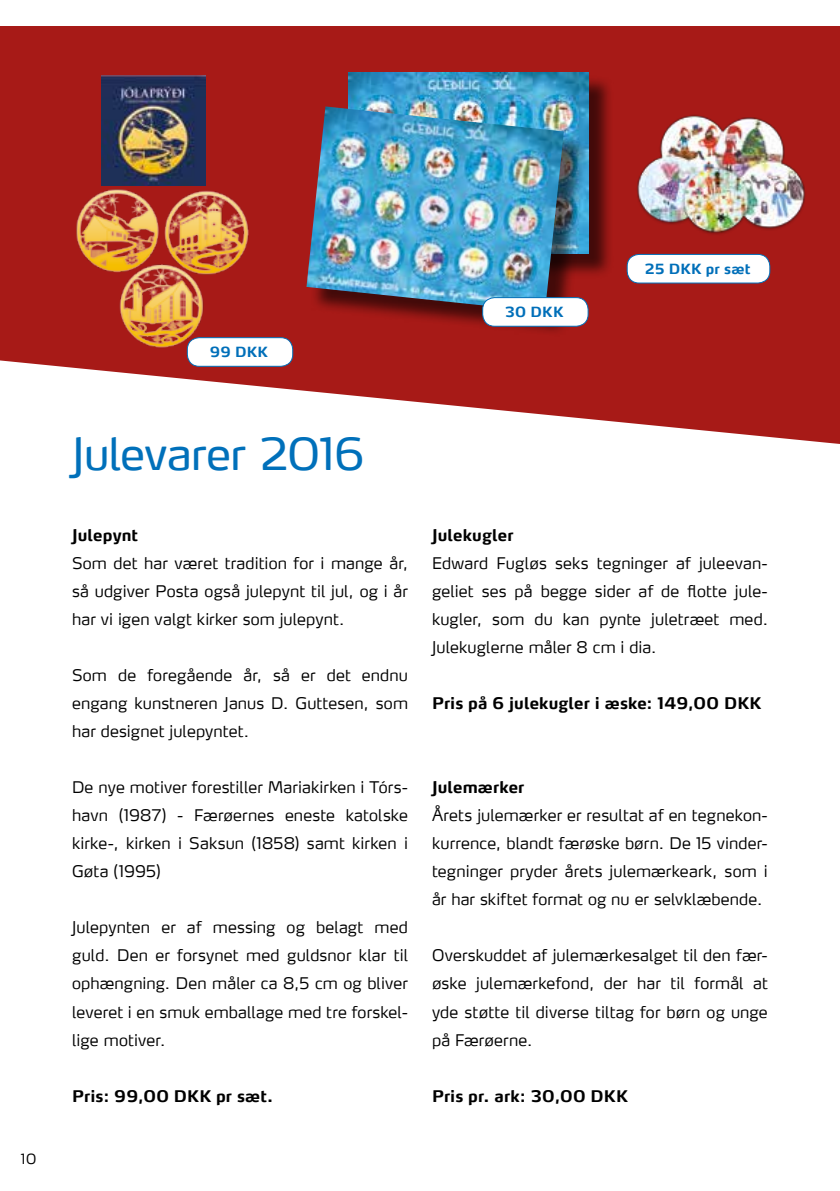
<style>
.page{position:relative;width:840px;height:1191px;background:#fff}
.page>*{position:absolute;margin:0;border:0;box-sizing:border-box;transform-origin:0 0}
.t1{font:44px "Max LF";letter-spacing:-.015em;color:#0070ba}
.t2{font:300 16px/28px "Max LF";letter-spacing:.01em;color:#000;text-align:justify}
.t3{font:700 16px "Max LF";letter-spacing:.01em;color:#000}
.t4{font:700 14px "Max LF";letter-spacing:.02em;color:#006fb9}
.t5{font:300 14px "Max LF";color:#000}
</style>
<div class="page">
<svg style="left:0;top:26px;width:839px;height:418px;fill:#a71a17"></svg>
<img style="left:102px;top:76px;width:103px;height:109px">
<img style="left:72px;top:185px;width:90px;height:89px">
<img style="left:117px;top:260px;width:88px;height:91px">
<img style="left:163px;top:190px;width:85px;height:86px">
<div style="left:351px;top:75px;width:262px;height:203px;background:#000;opacity:.6"></div>
<img style="left:348px;top:72px;width:240px;height:38px">
<div style="left:310px;top:110px;width:278px;height:226px;background:#000;opacity:.6"></div>
<img style="left:306px;top:106px;width:257px;height:206px">
<div style="left:482px;top:298px;width:105px;height:28px;background:#fff;border-radius:12px"></div>
<div style="left:482px;top:297px;width:106px;height:30px;border:1px solid #006fb9;border-radius:12px"></div>
<div style="left:187px;top:338px;width:105px;height:28px;background:#fff;border-radius:12px"></div>
<div style="left:187px;top:337px;width:106px;height:30px;border:1px solid #006fb9;border-radius:12px"></div>
<img style="left:626px;top:106px;width:189px;height:134px">
<div style="left:626px;top:254px;width:143px;height:29px;background:#fff;border-radius:12px"></div>
<div style="left:626px;top:254px;width:143px;height:29px;border:1px solid #006fb9;border-radius:12px"></div>
<p class="t5" style="left:21px;top:1150px;width:17px">10</p>
<p class="t4" style="left:210px;top:343px;width:59px">99 DKK</p>
<p class="t4" style="left:505px;top:303px;width:60px">30 DKK</p>
<p class="t4" style="left:644px;top:260px;width:107px">25 DKK pr sæt</p>
<h1 class="t1" style="left:72px;top:426px;width:294px">Julevarer 2016</h1>
<p class="t3" style="left:72px;top:525px;width:68px">Julepynt</p>
<p class="t2" style="left:72px;top:549px;width:337px">Som det har været tradition for i mange år, så udgiver Posta også julepynt til jul, og i år har vi igen valgt kirker som julepynt.</p>
<p class="t2" style="left:72px;top:661px;width:337px">Som de foregående år, så er det endnu engang kunstneren Janus D. Guttesen, som har designet julepyntet.</p>
<p class="t2" style="left:72px;top:773px;width:337px">De nye motiver forestiller Mariakirken i Tórs&shy;havn (1987) - Færøernes eneste katolske kirke-, kirken i Saksun (1858) samt kirken i Gøta (1995)</p>
<p class="t2" style="left:72px;top:913px;width:337px">Julepynten er af messing og belagt med guld. Den er forsynet med guldsnor klar til ophængning. Den måler ca 8,5 cm og bliver leveret i en smuk emballage med tre forskel&shy;lige motiver.</p>
<p class="t3" style="left:72px;top:1085px;width:202px">Pris: 99,00 DKK pr sæt.</p>
<p class="t3" style="left:432px;top:525px;width:83px">Julekugler</p>
<p class="t2" style="left:432px;top:549px;width:337px">Edward Fugløs seks tegninger af juleevan&shy;geliet ses på begge sider af de flotte jule&shy;kugler, som du kan pynte juletræet med.<br>Julekuglerne måler 8 cm i dia.</p>
<p class="t3" style="left:432px;top:693px;width:330px">Pris på 6 julekugler i æske: 149,00 DKK</p>
<p class="t3" style="left:432px;top:777px;width:94px">Julemærker</p>
<p class="t2" style="left:432px;top:801px;width:337px">Årets julemærker er resultat af en tegnekon&shy;kurrence, blandt færøske børn. De 15 vinder&shy;tegninger pryder årets julemærkeark, som i år har skiftet format og nu er selvklæbende.</p>
<p class="t2" style="left:432px;top:941px;width:337px">Overskuddet af julemærkesalget til den fær&shy;øske julemærkefond, der har til formål at yde støtte til diverse tiltag for børn og unge på Færøerne.</p>
<p class="t3" style="left:432px;top:1085px;width:197px">Pris pr. ark: 30,00 DKK</p>
</div>
